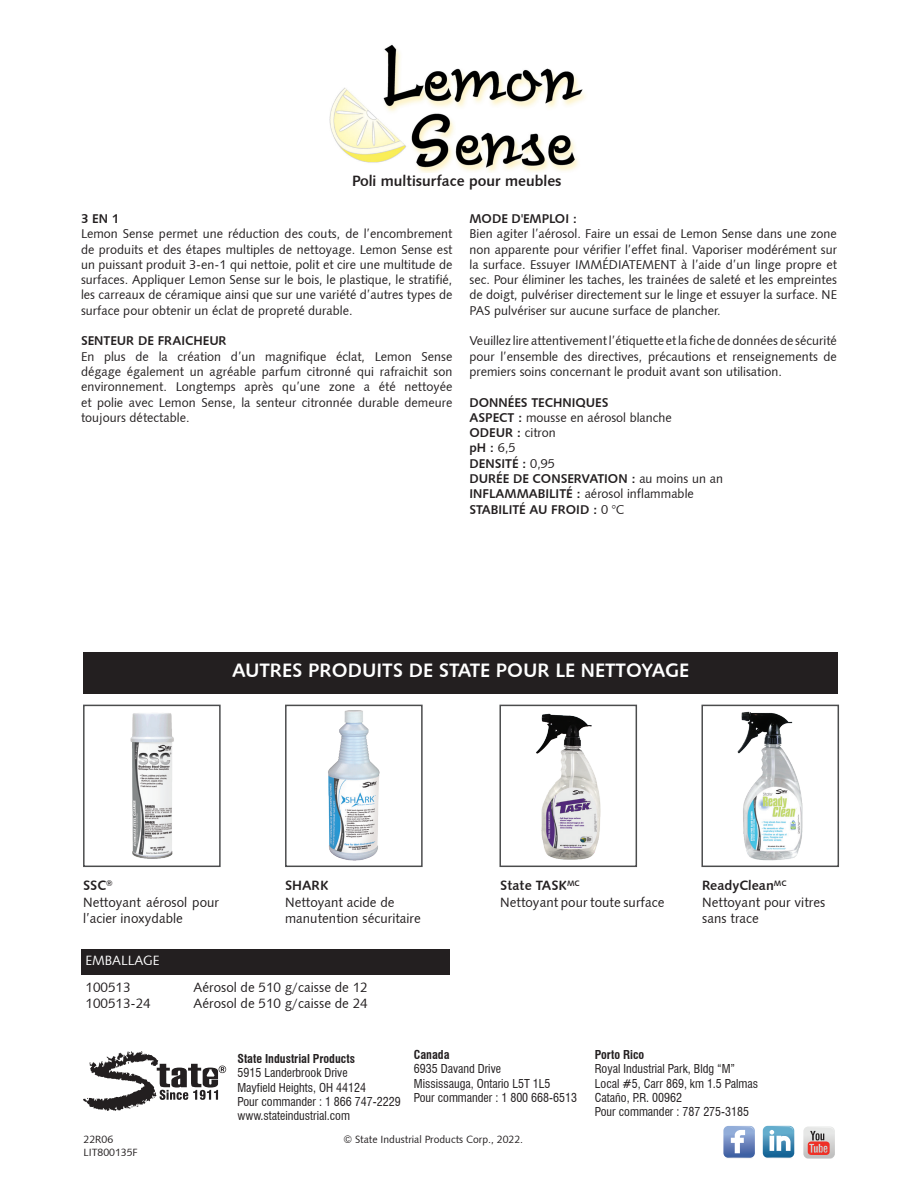
<style>
.page{position:relative;width:918px;height:1188px;background:#fff}
.page>*{position:absolute;margin:0;border:0;box-sizing:border-box;transform-origin:0 0}
.t1{font:19.5px "Humanist 531 BT Bold A";color:#fff}
.t2{font:15px "Humanist 531 BT Bold A";color:#231f20}
.t3{font:13.5px/16.2px "Humanist 531 BT Roman A";color:#231f20}
.t4{font:13.5px "Humanist 531 BT Bold A";color:#231f20}
.t5{font:13.5px "Humanist 531 BT Roman A";color:#fff}
.t6{font:12.75px/15.3px "Humanist 531 BT Roman A";color:#231f20;text-align:justify}
.t7{font:12.75px "Humanist 531 BT Bold A";color:#231f20}
.t8{font:condensed 12px "Swiss 721 BT";color:#231f20}
.t9{font:700 condensed 12px "Swiss 721 BT";color:#231f20}
.t10{font:10.5px "Humanist 531 BT Roman A";color:#231f20}
.s1{font-family:"Humanist 531 BT Bold A"}
.s2{font-family:"Humanist 531 BT Roman A"}
</style>
<div class="page">
<img style="left:329px;top:44px;width:256px;height:129px">
<div style="left:81px;top:949px;width:368px;height:26px;background:#231f20"></div>
<div style="left:83px;top:652px;width:755px;height:42px;background:#231f20"></div>
<svg style="left:84px;top:1051px;width:142px;height:60px"></svg>
<svg style="left:723px;top:1126px;width:32px;height:33px"></svg>
<svg style="left:762px;top:1126px;width:32px;height:32px"></svg>
<svg style="left:803px;top:1127px;width:32px;height:32px"></svg>
<img style="left:130px;top:713px;width:44px;height:146px">
<div style="left:83px;top:705px;width:138px;height:162px;border:2px solid #4b4c4d"></div>
<img style="left:328px;top:710px;width:52px;height:151px">
<div style="left:285px;top:705px;width:138px;height:162px;border:2px solid #4b4c4d"></div>
<img style="left:536px;top:713px;width:65px;height:147px">
<div style="left:499px;top:705px;width:138px;height:162px;border:2px solid #4b4c4d"></div>
<img style="left:737px;top:711px;width:66px;height:150px">
<div style="left:701px;top:705px;width:138px;height:162px;border:2px solid #4b4c4d"></div>
<p class="t2" style="left:352px;top:171px;width:211px">Poli multisurface pour meubles</p>
<p class="t7" style="left:81px;top:211px;width:40px">3 EN 1</p>
<p class="t6" style="left:81px;top:226px;width:373px">Lemon Sense permet une réduction des couts, de l’encombrement de produits et des étapes multiples de nettoyage. Lemon Sense est un puissant produit 3-en-1 qui nettoie, polit et cire une multitude de surfaces. Appliquer Lemon Sense sur le bois, le plastique, le stratifié, les carreaux de céramique ainsi que sur une variété d’autres types de surface pour obtenir un éclat de propreté durable.</p>
<p class="t7" style="left:81px;top:333px;width:147px">SENTEUR DE FRAICHEUR</p>
<p class="t6" style="left:81px;top:348px;width:373px">En plus de la création d’un magnifique éclat, Lemon Sense dégage également un agréable parfum citronné qui rafraichit son environnement. Longtemps après qu’une zone a été nettoyée et polie avec Lemon Sense, la senteur citronnée durable demeure toujours détectable.</p>
<p class="t7" style="left:469px;top:211px;width:109px">MODE D'EMPLOI :</p>
<p class="t6" style="left:469px;top:226px;width:369px">Bien agiter l’aérosol. Faire un essai de Lemon Sense dans une zone non apparente pour vérifier l’effet final. Vaporiser modérément sur la surface. Essuyer IMMÉDIATEMENT à l’aide d’un linge propre et sec. Pour éliminer les taches, les trainées de saleté et les empreintes de doigt, pulvériser directement sur le linge et essuyer la surface. NE PAS pulvériser sur aucune surface de plancher.</p>
<p class="t6" style="left:469px;top:333px;width:369px">Veuillez lire attentivement l’étiquette et la fiche de données de sécurité pour l’ensemble des directives, précautions et renseignements de premiers soins concernant le produit avant son utilisation.</p>
<p class="t7" style="left:469px;top:394px;width:141px">DONNÉES TECHNIQUES</p>
<p class="t6" style="left:469px;top:410px;width:204px"><span class="s1">ASPECT :</span> mousse en aérosol blanche</p>
<p class="t7" style="left:469px;top:425px;width:88px">ODEUR : <span class="s2">citron</span></p>
<p class="t7" style="left:469px;top:440px;width:48px">pH : <span class="s2">6,5</span></p>
<p class="t7" style="left:469px;top:456px;width:87px">DENSITÉ : <span class="s2">0,95</span></p>
<p class="t7" style="left:469px;top:471px;width:255px">DURÉE DE CONSERVATION : <span class="s2">au moins un an</span></p>
<p class="t6" style="left:469px;top:486px;width:226px"><span class="s1">INFLAMMABILITÉ :</span> aérosol inflammable</p>
<p class="t7" style="left:469px;top:501px;width:156px">STABILITÉ AU FROID : <span class="s2">0 °C</span></p>
<p class="t1" style="left:232px;top:659px;width:459px">AUTRES PRODUITS DE STATE POUR LE NETTOYAGE</p>
<p class="t4" style="left:83px;top:877px;width:31px">SSC<sup>®</sup></p>
<p class="t3" style="left:83px;top:894px;width:138px">Nettoyant aérosol pour l’acier inoxydable</p>
<p class="t4" style="left:285px;top:877px;width:45px">SHARK</p>
<p class="t3" style="left:285px;top:894px;width:137px">Nettoyant acide de manutention sécuritaire</p>
<p class="t5" style="left:86px;top:952px;width:76px">EMBALLAGE</p>
<p class="t3" style="left:86px;top:979px;width:47px">100513</p>
<p class="t3" style="left:194px;top:979px;width:176px">Aérosol de 510 g/caisse de 12</p>
<p class="t3" style="left:86px;top:995px;width:67px">100513-24</p>
<p class="t3" style="left:194px;top:995px;width:176px">Aérosol de 510 g/caisse de 24</p>
<p class="t4" style="left:500px;top:877px;width:81px">State TASK<sup>MC</sup></p>
<p class="t3" style="left:500px;top:894px;width:166px">Nettoyant pour toute surface</p>
<p class="t4" style="left:702px;top:877px;width:86px">ReadyClean<sup>MC</sup></p>
<p class="t3" style="left:702px;top:894px;width:125px">Nettoyant pour vitres sans trace</p>
<p class="t9" style="left:237px;top:1051px;width:119px">State Industrial Products</p>
<p class="t8" style="left:237px;top:1066px;width:112px">5915 Landerbrook Drive</p>
<p class="t8" style="left:237px;top:1080px;width:130px">Mayfield Heights, OH 44124</p>
<p class="t8" style="left:237px;top:1094px;width:165px">Pour commander : 1 866 747-2229</p>
<p class="t8" style="left:237px;top:1109px;width:114px">www.stateindustrial.com</p>
<p class="t9" style="left:414px;top:1047px;width:37px">Canada</p>
<p class="t8" style="left:414px;top:1062px;width:89px">6935 Davand Drive</p>
<p class="t8" style="left:414px;top:1076px;width:138px">Mississauga, Ontario L5T 1L5</p>
<p class="t8" style="left:414px;top:1090px;width:165px">Pour commander : 1 800 668-6513</p>
<p class="t10" style="left:84px;top:1133px;width:31px">22R06</p>
<p class="t10" style="left:343px;top:1133px;width:181px">© State Industrial Products Corp., 2022.</p>
<p class="t10" style="left:84px;top:1145px;width:56px">LIT800135F</p>
<p class="t9" style="left:595px;top:1047px;width:51px">Porto Rico</p>
<p class="t8" style="left:595px;top:1062px;width:142px">Royal Industrial Park, Bldg “M”</p>
<p class="t8" style="left:595px;top:1076px;width:165px">Local #5, Carr 869, km 1.5 Palmas</p>
<p class="t8" style="left:595px;top:1090px;width:89px">Cataño, P.R. 00962</p>
<p class="t8" style="left:595px;top:1105px;width:156px">Pour commander : 787 275-3185</p>
</div>
